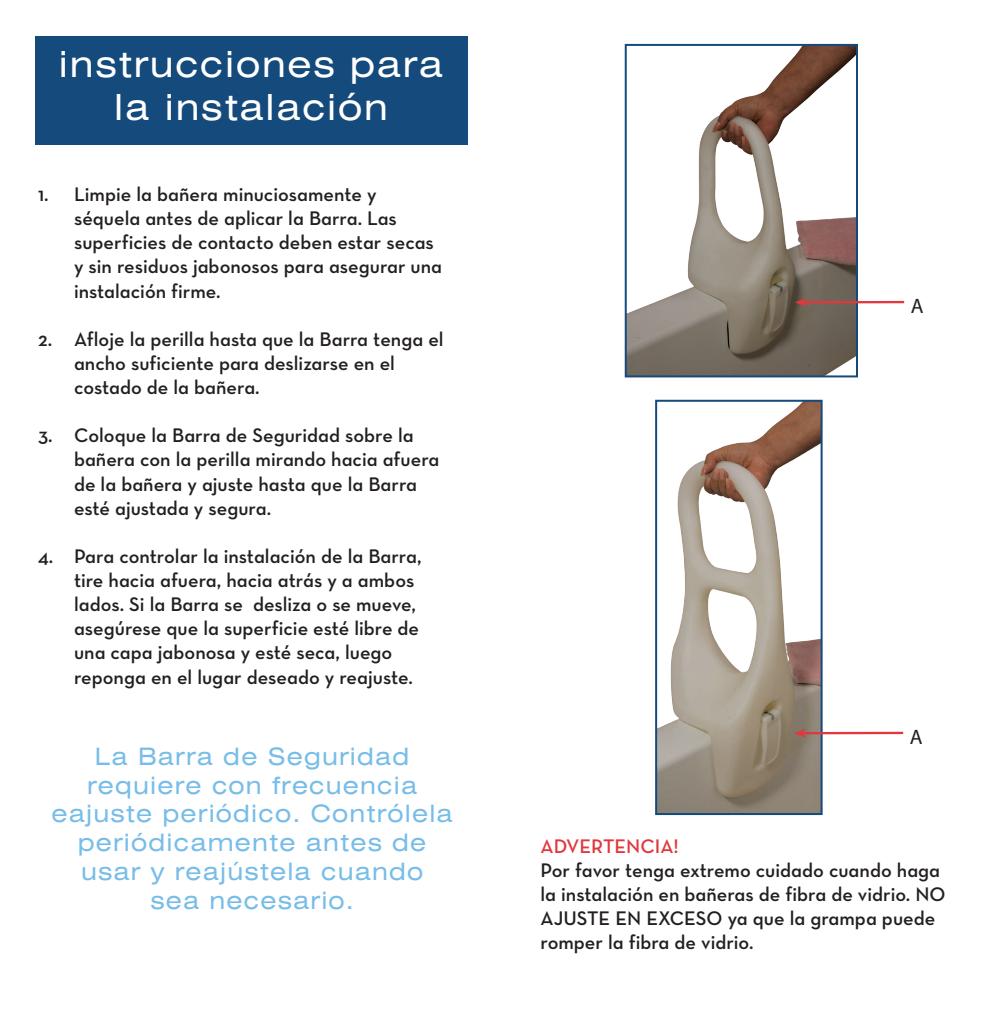
<style>
.page{position:relative;width:1008px;height:1009px;background:#fff}
.page>*{position:absolute;margin:0;border:0;box-sizing:border-box;transform-origin:0 0}
.t1{font:expanded 36px/43.2px "Swiss 721 BT";letter-spacing:.05em;color:#fff;text-align:center}
.t2{font:expanded 24px/28.8px "Swiss 721 BT";letter-spacing:.05em;color:#78bde8;text-align:center}
.t3{font:21px "Myriad Pro";color:#231f20}
.t4{font:20px/24px "Neutraface Text Demi Alt";color:#231f20}
.t5{font:20px "Neutraface Text Demi Alt";color:#e1373d}
</style>
<div class="page">
<div style="left:35px;top:36px;width:432px;height:108px;background:#144a7c"></div>
<img style="left:627px;top:47px;width:227px;height:327px">
<div style="left:624px;top:44px;width:233px;height:333px;border:2px solid #144a7c"></div>
<img style="left:658px;top:402px;width:161px;height:409px">
<div style="left:655px;top:399px;width:167px;height:415px;border:2px solid #144a7c"></div>
<hr style="left:801px;top:731px;width:102px;height:3px;background:#e1373d">
<svg style="left:793px;top:728px;width:13px;height:9px"></svg>
<hr style="left:802px;top:301px;width:102px;height:2px;background:#e1373d">
<svg style="left:794px;top:298px;width:13px;height:9px"></svg>
<p class="t1" style="left:59px;top:42px;width:386px">instrucciones para la instalación</p>
<p class="t4" style="left:74px;top:182px;width:369px;text-indent:-36px">1. Limpie la bañera minuciosamente y séquela antes de aplicar la Barra. Las superficies de contacto deben estar secas y sin residuos jabonosos para asegurar una instalación firme.</p>
<p class="t4" style="left:74px;top:327px;width:371px;text-indent:-36px">2. Afloje la perilla hasta que la Barra tenga el ancho suficiente para deslizarse en el costado de la bañera.</p>
<p class="t4" style="left:74px;top:423px;width:367px;text-indent:-36px">3. Coloque la Barra de Seguridad sobre la bañera con la perilla mirando hacia afuera de la bañera y ajuste hasta que la Barra esté ajustada y segura.</p>
<p class="t4" style="left:74px;top:543px;width:349px;text-indent:-36px">4. Para controlar la instalación de la Barra, tire hacia afuera, hacia atrás y a ambos lados. Si la Barra se desliza o se mueve, asegúrese que la superficie esté libre de una capa jabonosa y esté seca, luego reponga en el lugar deseado y reajuste.</p>
<p class="t2" style="left:52px;top:741px;width:402px">La Barra de Seguridad requiere con frecuencia eajuste periódico. Contrólela periódicamente antes de</p>
<p class="t2" style="left:81px;top:856px;width:344px">usar y reajústela cuando</p>
<p class="t2" style="left:150px;top:885px;width:205px">sea necesario.</p>
<p class="t3" style="left:910px;top:293px;width:14px">A</p>
<p class="t3" style="left:909px;top:723px;width:14px">A</p>
<p class="t5" style="left:540px;top:833px;width:140px">ADVERTENCIA!</p>
<p class="t4" style="left:540px;top:857px;width:406px">Por favor tenga extremo cuidado cuando haga la instalación en bañeras de fibra de vidrio. NO AJUSTE EN EXCESO ya que la grampa puede romper la fibra de vidrio.</p>
</div>
